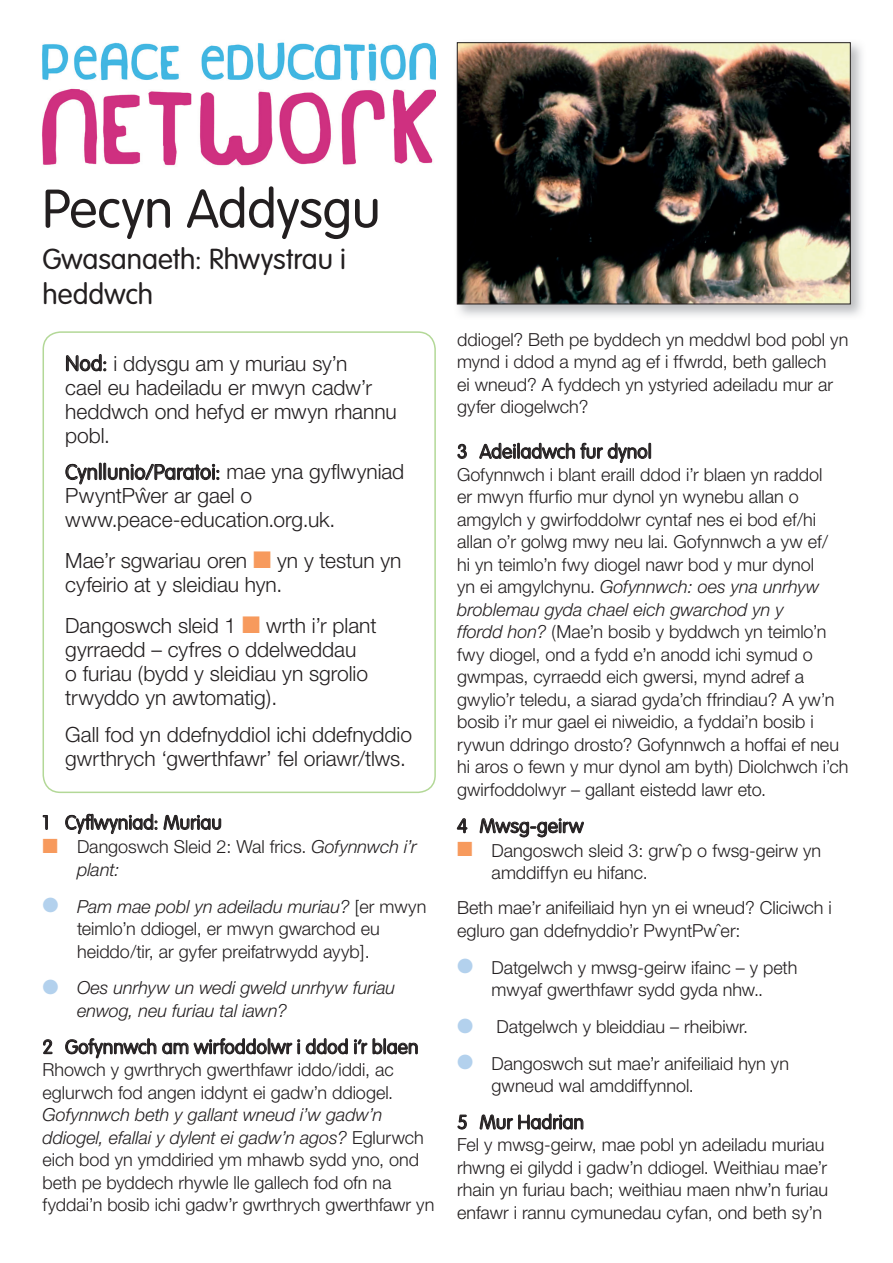
<style>
.page{position:relative;width:893px;height:1263px;background:#fff}
.page>*{position:absolute;margin:0;border:0;box-sizing:border-box;transform-origin:0 0}
.t1{font:300 53.25px "VAG Rounded Std";letter-spacing:-.01em;color:#231f20}
.t2{font:300 28.5px/34.2px "VAG Rounded Std";color:#231f20}
.t3{font:300 21px/24px "Helvetica Neue";color:#231f20}
.t4{font:300 21px "VAG Rounded Std";letter-spacing:.005em;color:#231f20}
.t5{font:300 19.5px "VAG Rounded Std";letter-spacing:.005em;color:#231f20}
.t6{font:300 18px/22.5px "Helvetica Neue";color:#231f20}
.t7{font:italic 300 18px/22.5px "Helvetica Neue";color:#231f20}
.s1{font-family:"VAG Rounded Std"}
.s2{font-family:"Helvetica Neue"}
.s3{color:#f79a5d}
.s4{font-style:italic}
.s5{color:#b3d1ed}
</style>
<div class="page">
<svg style="left:43px;top:815px;width:5px;height:15px"></svg>
<svg style="left:65px;top:814px;width:92px;height:20px"></svg>
<svg style="left:163px;top:814px;width:58px;height:16px"></svg>
<svg style="left:43px;top:1039px;width:10px;height:15px"></svg>
<svg style="left:65px;top:1038px;width:91px;height:20px"></svg>
<svg style="left:162px;top:1038px;width:138px;height:16px"></svg>
<svg style="left:306px;top:1038px;width:42px;height:16px"></svg>
<svg style="left:354px;top:1038px;width:64px;height:16px"></svg>
<svg style="left:457px;top:444px;width:10px;height:15px"></svg>
<svg style="left:479px;top:443px;width:172px;height:20px"></svg>
<svg style="left:457px;top:818px;width:10px;height:15px"></svg>
<svg style="left:480px;top:818px;width:104px;height:19px"></svg>
<svg style="left:457px;top:1114px;width:10px;height:15px"></svg>
<svg style="left:480px;top:1113px;width:103px;height:17px"></svg>
<svg style="left:66px;top:354px;width:40px;height:17px"></svg>
<svg style="left:65px;top:463px;width:154px;height:21px"></svg>
<div style="left:43px;top:331px;width:393px;height:462px;border:2px solid #b3d897;border-radius:17px"></div>
<img style="left:456px;top:42px;width:406px;height:274px">
<img style="left:459px;top:45px;width:389px;height:257px">
<div style="left:457px;top:43px;width:393px;height:261px;border:1px solid #231f20"></div>
<img style="left:42px;top:42px;width:394px;height:124px">
<h1 class="t1" style="left:42px;top:178px;width:340px">Pecyn Addysgu</h1>
<h2 class="t2" style="left:43px;top:243px;width:305px">Gwasanaeth: Rhwystrau i heddwch</h2>
<p class="t3" style="left:65px;top:351px;width:333px"><span class="s1">Nod:</span> i ddysgu am y muriau sy’n<br>cael eu hadeiladu er mwyn cadw’r heddwch ond hefyd er mwyn rhannu pobl.</p>
<p class="t4" style="left:65px;top:460px;width:340px">Cynllunio/Paratoi: <span class="s2">mae yna gyflwyniad</span></p>
<p class="t3" style="left:65px;top:483px;width:272px">PwyntPwˆ er ar gael o www.peace-education.org.uk.</p>
<p class="t3" style="left:65px;top:548px;width:338px">Mae’r sgwariau oren <span class="s3">■</span> yn y testun yn cyfeirio at y sleidiau hyn.</p>
<p class="t3" style="left:65px;top:613px;width:313px">Dangoswch sleid 1 <span class="s3">■</span> wrth i’r plant gyrraedd – cyfres o ddelweddau<br>o furiau (bydd y sleidiau yn sgrolio trwyddo yn awtomatig).</p>
<p class="t3" style="left:65px;top:722px;width:348px">Gall fod yn ddefnyddiol ichi ddefnyddio gwrthrych ‘gwerthfawr’ fel oriawr/tlws.</p>
<p class="t5" style="left:43px;top:811px;width:181px">1 Cyflwyniad: Muriau</p>
<p class="t6" style="left:77px;top:835px;width:341px;text-indent:-35px"><span class="s3">■</span> Dangoswch Sleid 2: Wal frics. <span class="s4">Gofynnwch i’r plant:</span></p>
<p class="t6" style="left:77px;top:894px;width:351px;text-indent:-34px"><span class="s5">●</span> <span class="s4">Pam mae pobl yn adeiladu muriau?</span> [er mwyn teimlo’n ddiogel, er mwyn gwarchod eu heiddo/tir, ar gyfer preifatrwydd ayyb].</p>
<p class="t7" style="left:77px;top:976px;width:320px;text-indent:-34px"><span class="s5">●</span> Oes unrhyw un wedi gweld unrhyw furiau enwog, neu furiau tal iawn?</p>
<p class="t5" style="left:43px;top:1036px;width:377px">2 Gofynnwch am wirfoddolwr i ddod i’r blaen</p>
<p class="t6" style="left:43px;top:1058px;width:353px">Rhowch y gwrthrych gwerthfawr iddo/iddi, ac eglurwch fod angen iddynt ei gadw’n ddiogel.</p>
<p class="t6" style="left:43px;top:1103px;width:393px"><span class="s4">Gofynnwch beth y gallant wneud i’w gadw’n ddiogel, efallai y dylent ei gadw’n agos?</span> Eglurwch eich bod yn ymddiried ym mhawb sydd yno, ond beth pe byddech rhywle lle gallech fod ofn na fyddai’n bosib ichi gadw’r gwrthrych gwerthfawr yn</p>
<p class="t6" style="left:457px;top:327px;width:393px">ddiogel? Beth pe byddech yn meddwl bod pobl yn mynd i ddod a mynd ag ef i ffwrdd, beth gallech<br>ei wneud? A fyddech yn ystyried adeiladu mur ar gyfer diogelwch?</p>
<p class="t5" style="left:457px;top:440px;width:196px">3 Adeiladwch fur dynol</p>
<p class="t6" style="left:457px;top:463px;width:393px">Gofynnwch i blant eraill ddod i’r blaen yn raddol<br>er mwyn ffurfio mur dynol yn wynebu allan o amgylch y gwirfoddolwr cyntaf nes ei bod ef/hi allan o’r golwg mwy neu lai. Gofynnwch a yw ef/<br>hi yn teimlo’n fwy diogel nawr bod y mur dynol<br>yn ei amgylchynu. <span class="s4">Gofynnwch: oes yna unrhyw broblemau gyda chael eich gwarchod yn y<br>ffordd hon?</span> (Mae’n bosib y byddwch yn teimlo’n fwy diogel, ond a fydd e’n anodd ichi symud o gwmpas, cyrraedd eich gwersi, mynd adref a gwylio’r teledu, a siarad gyda’ch ffrindiau? A yw’n bosib i’r mur gael ei niweidio, a fyddai’n bosib i rywun ddringo drosto? Gofynnwch a hoffai ef neu hi aros o fewn y mur dynol am byth) Diolchwch i’ch gwirfoddolwyr – gallant eistedd lawr eto.</p>
<p class="t5" style="left:457px;top:815px;width:128px">4 Mwsg-geirw</p>
<p class="t6" style="left:492px;top:838px;width:331px;text-indent:-34px"><span class="s3">■</span> Dangoswch sleid 3: grwˆp o fwsg-geirw yn amddiffyn eu hifanc.</p>
<p class="t6" style="left:457px;top:896px;width:376px">Beth mae’r anifeiliaid hyn yn ei wneud? Cliciwch i egluro gan ddefnyddio’r PwyntPwˆer:</p>
<p class="t6" style="left:457px;top:955px;width:342px;text-align:center"><span class="s5">●</span> Datgelwch y mwsg-geirw ifainc – y peth mwyaf gwerthfawr sydd gyda nhw..</p>
<p class="t6" style="left:457px;top:1015px;width:293px"><span class="s5">●</span> Datgelwch y bleiddiau – rheibiwr.</p>
<p class="t6" style="left:492px;top:1052px;width:299px;text-indent:-34px"><span class="s5">●</span> Dangoswch sut mae’r anifeiliaid hyn yn gwneud wal amddiffynnol.</p>
<p class="t5" style="left:457px;top:1111px;width:128px">5 Mur Hadrian</p>
<p class="t6" style="left:457px;top:1133px;width:372px">Fel y mwsg-geirw, mae pobl yn adeiladu muriau rhwng ei gilydd i gadw’n ddiogel. Weithiau mae’r rhain yn furiau bach; weithiau maen nhw’n furiau enfawr i rannu cymunedau cyfan, ond beth sy’n</p>
</div>
